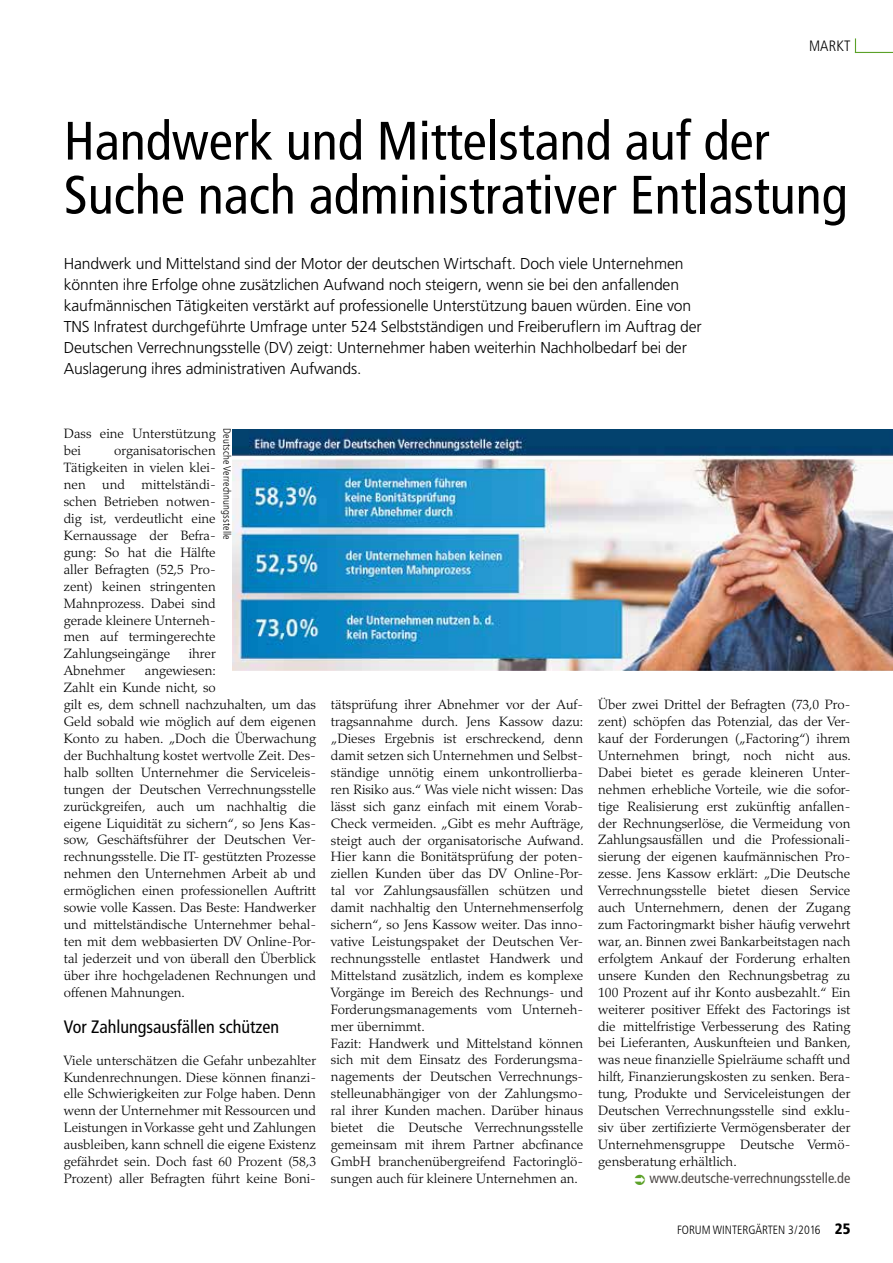
<style>
.page{position:relative;width:893px;height:1263px;background:#fff}
.page>*{position:absolute;margin:0;border:0;box-sizing:border-box;transform-origin:0 0}
.t1{font:condensed 54px/54px "Frutiger";color:#000}
.t2{font:condensed 18px "Frutiger";color:#000}
.t3{font:300 15.75px/21px "Frutiger";letter-spacing:-.01em;color:#000}
.t4{font:300 condensed 15px "Frutiger";color:#000}
.t5{font:condensed 14.25px "Frutiger";color:#4d4846}
.t6{font:300 13.5px/17px "Palatino";color:#000}
.t7{font:300 condensed 12px "Frutiger";color:#000}
.t8{font:300 condensed 10.5px "Frutiger";letter-spacing:.01em;color:#000}
.s1{font-weight:900;font-size:15px}
</style>
<div class="page">
<hr style="left:855px;top:52px;width:38px;height:1px;background:#5ba128">
<svg style="left:855px;top:38px;width:1px;height:14px"></svg>
<img style="left:233px;top:429px;width:660px;height:242px">
<p class="t4" style="left:809px;top:37px;width:43px">MARKT</p>
<h1 class="t1" style="left:64px;top:114px;width:785px">Handwerk und Mittelstand auf der<br>Suche nach administrativer Entlastung</h1>
<p class="t3" style="left:64px;top:253px;width:639px">Handwerk und Mittelstand sind der Motor der deutschen Wirtschaft. Doch viele Unternehmen könnten ihre Erfolge ohne zusätzlichen Aufwand noch steigern, wenn sie bei den anfallenden kaufmännischen Tätigkeiten verstärkt auf professionelle Unterstützung bauen würden. Eine von TNS Infratest durchgeführte Umfrage unter 524 Selbstständigen und Freiberuflern im Auftrag der Deutschen Verrechnungsstelle (DV) zeigt: Unternehmer haben weiterhin Nachholbedarf bei der Auslagerung ihres administrativen Aufwands.</p>
<p class="t8" style="left:233px;top:428px;width:113px;rotate:90deg">DEUTSCHE VERRECHNUNGSSTELLE</p>
<p class="t6" style="left:64px;top:426px;width:154px">Dass eine Unterstützung bei</p>
<p class="t6" style="left:64px;top:442px;width:154px;text-align:justify;text-indent:50px">organisatorischen Tätigkeiten in vielen klei&shy;nen und mittelständi&shy;schen Betrieben notwen&shy;dig ist, verdeutlicht eine Kernaussage der Befra&shy;gung: So hat die Hälfte aller Befragten (52,5 Pro&shy;zent) keinen stringenten Mahnprozess. Dabei sind gerade kleinere Unterneh&shy;men auf termingerechte Zahlungseingänge</p>
<p class="t6" style="left:189px;top:645px;width:29px">ihrer</p>
<p class="t6" style="left:64px;top:662px;width:63px">Abnehmer</p>
<p class="t6" style="left:64px;top:662px;width:254px;text-indent:81px">angewiesen:<br>Zahlt ein Kunde nicht, so<br>gilt es, dem schnell nachzuhalten, um das Geld sobald wie möglich auf dem eigenen Konto zu haben. „Doch die Überwachung der Buchhaltung kostet wertvolle Zeit. Des&shy;halb sollten Unternehmer die Serviceleis&shy;tungen der Deutschen Verrechnungsstelle zurückgreifen, auch um nachhaltig die eigene Liquidität zu sichern“, so Jens Kas&shy;sow, Geschäftsführer der Deutschen Ver&shy;rechnungsstelle. Die IT- gestützten Prozesse nehmen den Unternehmen Arbeit ab und ermöglichen einen professionellen Auftritt sowie volle Kassen. Das Beste: Handwerker und mittelständische Unternehmer behal&shy;ten mit dem webbasierten DV Online-Por&shy;tal jederzeit und von überall den Überblick über ihre hochgeladenen Rechnungen und offenen Mahnungen.</p>
<h2 class="t2" style="left:64px;top:1016px;width:217px">Vor Zahlungsausfällen schützen</h2>
<p class="t6" style="left:64px;top:1052px;width:254px;text-align:justify">Viele unterschätzen die Gefahr unbezahlter Kundenrechnungen. Diese können finanzi&shy;elle Schwierigkeiten zur Folge haben. Denn wenn der Unternehmer mit Ressourcen und Leistungen in Vorkasse geht und Zahlungen ausbleiben, kann schnell die eigene Existenz gefährdet sein. Doch fast 60 Prozent (58,3<br>Prozent) aller Befragten führt keine Boni-</p>
<p class="t6" style="left:331px;top:696px;width:254px">tätsprüfung ihrer Abnehmer vor der Auf&shy;tragsannahme durch. Jens Kassow dazu: „Dieses Ergebnis ist erschreckend, denn damit setzen sich Unternehmen und Selbst&shy;ständige unnötig einem unkontrollierba&shy;ren Risiko aus.“ Was viele nicht wissen: Das lässt sich ganz einfach mit einem Vorab-Check vermeiden. „Gibt es mehr Aufträge, steigt auch der organisatorische Aufwand.<br>Hier kann die Bonitätsprüfung der poten&shy;ziellen Kunden über das DV Online-Por&shy;tal vor Zahlungsausfällen schützen und damit nachhaltig den Unternehmenserfolg sichern“, so Jens Kassow weiter. Das inno&shy;vative Leistungspaket der Deutschen Ver&shy;rechnungsstelle entlastet Handwerk und Mittelstand zusätzlich, indem es komplexe Vorgänge im Bereich des Rechnungs- und Forderungsmanagements vom Unterneh&shy;mer übernimmt.<br>Fazit: Handwerk und Mittelstand können sich mit dem Einsatz des Forderungsma&shy;nagements der Deutschen Verrechnungs&shy;stelleunabhängiger von der Zahlungsmo&shy;ral ihrer Kunden machen. Darüber hinaus bietet die Deutsche Verrechnungsstelle gemeinsam mit ihrem Partner abcfinance GmbH branchenübergreifend Factoringlö&shy;sungen auch für kleinere Unternehmen an.</p>
<p class="t6" style="left:598px;top:696px;width:254px;text-align:justify">Über zwei Drittel der Befragten (73,0 Pro&shy;zent) schöpfen das Potenzial, das der Ver&shy;kauf der Forderungen („Factoring“) ihrem Unternehmen bringt, noch nicht aus.<br>Dabei bietet es gerade kleineren Unter&shy;nehmen erhebliche Vorteile, wie die sofor&shy;tige Realisierung erst zukünftig anfallen&shy;der Rechnungserlöse, die Vermeidung von Zahlungsausfällen und die Professionali&shy;sierung der eigenen kaufmännischen Pro&shy;zesse. Jens Kassow erklärt: „Die Deutsche Verrechnungsstelle bietet diesen Service auch Unternehmern, denen der Zugang zum Factoringmarkt bisher häufig verwehrt war, an. Binnen zwei Bankarbeitstagen nach erfolgtem Ankauf der Forderung erhalten unsere Kunden den Rechnungsbetrag zu 100 Prozent auf ihr Konto ausbezahlt.“ Ein weiterer positiver Effekt des Factorings ist die mittelfristige Verbesserung des Rating bei Lieferanten, Auskunfteien und Banken, was neue finanzielle Spielräume schafft und hilft, Finanzierungskosten zu senken. Bera&shy;tung, Produkte und Serviceleistungen der Deutschen Verrechnungsstelle sind exklu&shy;siv über zertifizierte Vermögensberater der Unternehmensgruppe Deutsche Vermö&shy;gensberatung erhältlich.</p>
<p class="t5" style="left:649px;top:1170px;width:202px">www.deutsche-verrechnungsstelle.de</p>
<p class="t7" style="left:677px;top:1223px;width:175px">FORUM WINTERGÄRTEN 3/2016 <span class="s1">25</span></p>
</div>
